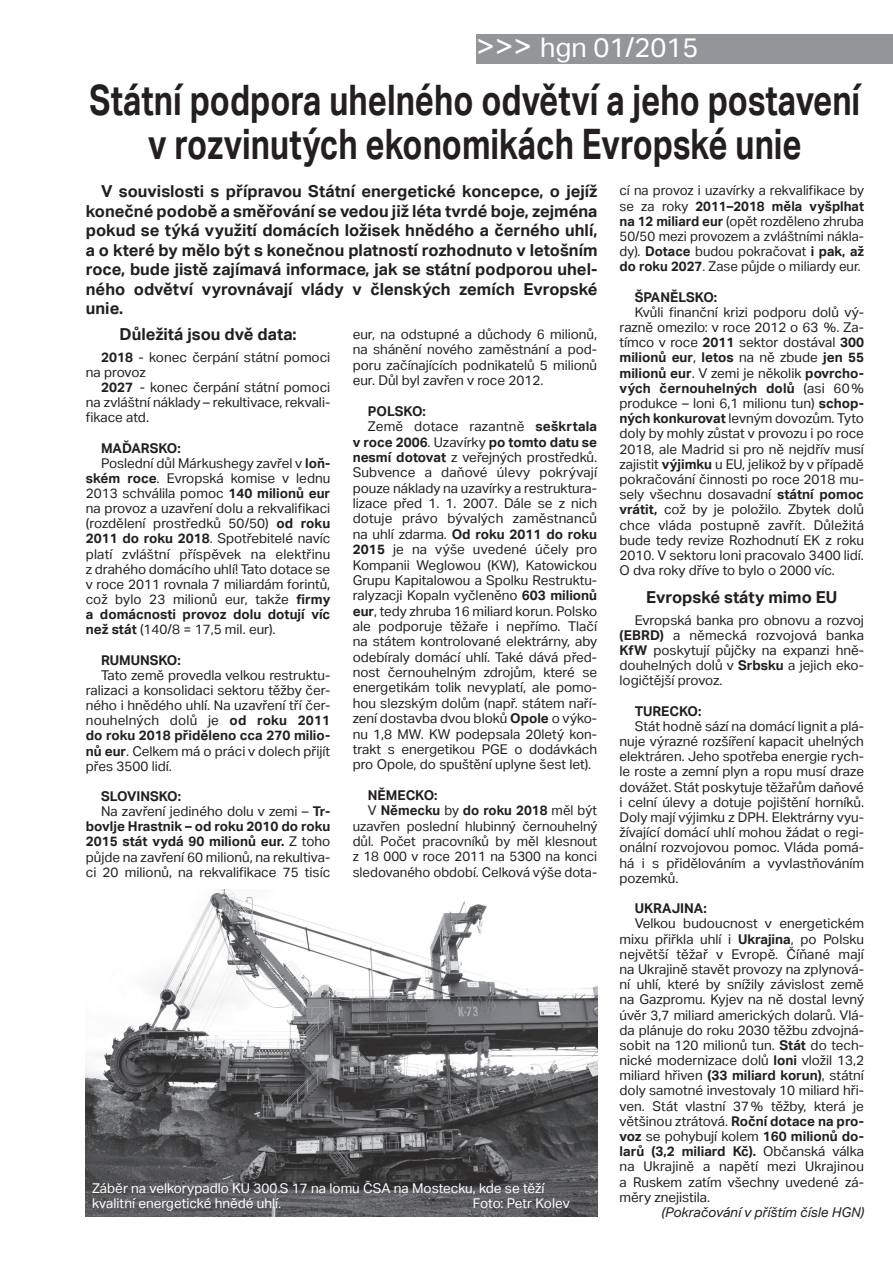
<style>
.page{position:relative;width:893px;height:1263px;background:#fff}
.page>*{position:absolute;margin:0;border:0;box-sizing:border-box;transform-origin:0 0}
.t1{font:700 42px/43.5px "Aktiv Grotesk";color:#231f20;text-align:center;scale:.77 1}
.t2{font:27px "Aktiv Grotesk";color:#fff}
.t3{font:700 16.5px/19.5px "Aktiv Grotesk";color:#231f20;text-align:justify}
.t4{font:13.5px/15.1px "Aktiv Grotesk";color:#231f20;text-align:justify}
.t5{font:700 13.5px "Aktiv Grotesk";color:#231f20}
.t6{font:13.5px/15px "Aktiv Grotesk";color:#fff}
.t7{font:italic 13.5px "Aktiv Grotesk";color:#231f20}
.s1{font-size:31.5px}
.s2{font-weight:700}
.s3{font-weight:400}
</style>
<div class="page">
<img style="left:86px;top:889px;width:511px;height:327px">
<div style="left:476px;top:34px;width:417px;height:30px;background:#939598"></div>
<h2 class="t2" style="left:476px;top:32px;width:223px"><span class="s1">&gt;&gt;&gt;</span> hgn 01/2015</h2>
<h1 class="t1" style="left:90px;top:78px;width:1002px">Státní podpora uhelného odvětví a jeho postavení v rozvinutých ekonomikách Evropské unie</h1>
<p class="t3" style="left:86px;top:182px;width:513px;text-indent:15px">V souvislosti s přípravou Státní energetické koncepce, o jejíž konečné podobě a směřování se vedou již léta tvrdé boje, zejména pokud se týká využití domácích ložisek hnědého a černého uhlí, a o které by mělo být s konečnou platností rozhodnuto v letošním roce, bude jistě zajímavá informace, jak se státní podporou uhel&shy;ného odvětví vyrovnávají vlády v členských zemích Evropské unie.</p>
<p class="t3" style="left:120px;top:324px;width:179px">Důležitá jsou dvě data:</p>
<p class="t4" style="left:86px;top:349px;width:246px;text-indent:15px"><span class="s2">2018</span> - konec čerpání státní pomoci na provoz</p>
<p class="t4" style="left:86px;top:379px;width:246px;text-indent:15px"><span class="s2">2027</span> - konec čerpání státní pomoci na zvláštní náklady – rekultivace, rekvali&shy;fikace atd.</p>
<p class="t5" style="left:101px;top:439px;width:81px">MAĎARSKO:</p>
<p class="t4" style="left:101px;top:455px;width:231px">Poslední důl Márkushegy zavřel v <span class="s2">loň-</span></p>
<p class="t4" style="left:86px;top:470px;width:246px"><span class="s2">ském roce</span>. Evropská komise v lednu</p>
<p class="t4" style="left:86px;top:486px;width:246px">2013 schválila pomoc <span class="s2">140 milionů eur</span></p>
<p class="t4" style="left:86px;top:501px;width:246px">na provoz a uzavření dolu a rekvalifikaci</p>
<p class="t4" style="left:86px;top:516px;width:246px">(rozdělení prostředků 50/50) <span class="s2">od roku</span></p>
<p class="t4" style="left:86px;top:531px;width:246px"><span class="s2">2011 do roku 2018</span>. Spotřebitelé navíc</p>
<p class="t4" style="left:86px;top:546px;width:246px">platí zvláštní příspěvek na elektřinu</p>
<p class="t4" style="left:86px;top:561px;width:246px">z drahého domácího uhlí! Tato dotace se</p>
<p class="t4" style="left:86px;top:576px;width:246px">v roce 2011 rovnala 7 miliardám forintů,</p>
<p class="t4" style="left:86px;top:592px;width:246px">což bylo 23 milionů eur, takže <span class="s2">firmy</span></p>
<p class="t5" style="left:86px;top:606px;width:246px">a domácnosti provoz dolu dotují víc</p>
<p class="t4" style="left:86px;top:622px;width:191px"><span class="s2">než stát</span> (140/8 = 17,5 mil. eur).</p>
<p class="t5" style="left:101px;top:651px;width:81px">RUMUNSKO:</p>
<p class="t4" style="left:86px;top:667px;width:246px;text-indent:15px">Tato země provedla velkou restruktu&shy;ralizaci a konsolidaci sektoru těžby čer&shy;ného i hnědého uhlí. Na uzavření tří čer&shy;nouhelných dolů je <span class="s2">od roku 2011 do roku 2018 přiděleno cca 270 milio&shy;nů eur</span>. Celkem má o práci v dolech přijít přes 3500 lidí.</p>
<p class="t5" style="left:101px;top:788px;width:82px">SLOVINSKO:</p>
<p class="t4" style="left:101px;top:804px;width:231px">Na zavření jediného dolu v zemi – <span class="s2">Tr-</span></p>
<p class="t5" style="left:86px;top:818px;width:246px">bovlje Hrastnik – od roku 2010 do roku</p>
<p class="t5" style="left:86px;top:833px;width:246px">2015 stát vydá 90 milionů eur. <span class="s3">Z toho</span></p>
<p class="t4" style="left:86px;top:849px;width:246px">půjde na zavření 60 milionů, na rekultiva-</p>
<p class="t4" style="left:86px;top:864px;width:246px">ci 20 milionů, na rekvalifikace 75 tisíc</p>
<p class="t4" style="left:353px;top:326px;width:246px">eur, na odstupné a důchody 6 milionů, na shánění nového zaměstnání a pod&shy;poru začínajících podnikatelů 5 milionů eur. Důl byl zavřen v roce 2012.</p>
<p class="t5" style="left:368px;top:403px;width:60px">POLSKO:</p>
<p class="t4" style="left:368px;top:419px;width:231px">Země dotace razantně <span class="s2">seškrtala</span></p>
<p class="t5" style="left:353px;top:433px;width:246px">v roce 2006<span class="s3">. Uzavírky</span> po tomto datu se</p>
<p class="t4" style="left:353px;top:449px;width:246px"><span class="s2">nesmí dotovat</span> z veřejných prostředků.</p>
<p class="t4" style="left:353px;top:465px;width:246px">Subvence a daňové úlevy pokrývají</p>
<p class="t4" style="left:353px;top:480px;width:246px">pouze náklady na uzavírky a restruktura-</p>
<p class="t4" style="left:353px;top:496px;width:246px">lizace před 1. 1. 2007. Dále se z nich</p>
<p class="t4" style="left:353px;top:511px;width:246px">dotuje právo bývalých zaměstnanců</p>
<p class="t5" style="left:353px;top:526px;width:246px"><span class="s3">na uhlí zdarma.</span> Od roku 2011 do roku</p>
<p class="t4" style="left:353px;top:542px;width:246px"><span class="s2">2015</span> je na výše uvedené účely pro</p>
<p class="t4" style="left:353px;top:557px;width:246px">Kompanii Weglowou (KW), Katowickou</p>
<p class="t4" style="left:353px;top:572px;width:246px">Grupu Kapitalowou a Spolku Restruktu-</p>
<p class="t4" style="left:353px;top:588px;width:246px">ralyzacji Kopaln vyčleněno <span class="s2">603 milionů</span></p>
<p class="t4" style="left:353px;top:603px;width:246px"><span class="s2">eur</span>, tedy zhruba 16 miliard korun. Polsko</p>
<p class="t4" style="left:353px;top:618px;width:246px">ale podporuje těžaře i nepřímo. Tlačí</p>
<p class="t4" style="left:353px;top:634px;width:246px">na státem kontrolované elektrárny, aby</p>
<p class="t4" style="left:353px;top:649px;width:246px">odebíraly domácí uhlí. Také dává před-</p>
<p class="t4" style="left:353px;top:665px;width:246px">nost černouhelným zdrojům, které se</p>
<p class="t4" style="left:353px;top:680px;width:246px">energetikám tolik nevyplatí, ale pomo-</p>
<p class="t4" style="left:353px;top:695px;width:246px">hou slezským dolům (např. státem naří-</p>
<p class="t4" style="left:353px;top:711px;width:246px">zení dostavba dvou bloků <span class="s2">Opole</span> o výko-</p>
<p class="t4" style="left:353px;top:726px;width:246px">nu 1,8 MW. KW podepsala 20letý kon-</p>
<p class="t4" style="left:353px;top:741px;width:246px">trakt s energetikou PGE o dodávkách</p>
<p class="t4" style="left:353px;top:757px;width:240px">pro Opole, do spuštění uplyne šest let).</p>
<p class="t5" style="left:368px;top:787px;width:71px">NĚMECKO:</p>
<p class="t5" style="left:368px;top:802px;width:231px"><span class="s3">V</span> Německu <span class="s3">by</span> do roku 2018 <span class="s3">měl být</span></p>
<p class="t4" style="left:353px;top:818px;width:246px">uzavřen poslední hlubinný černouhelný</p>
<p class="t4" style="left:353px;top:834px;width:246px">důl. Počet pracovníků by měl klesnout</p>
<p class="t4" style="left:353px;top:849px;width:246px">z 18 000 v roce 2011 na 5300 na konci</p>
<p class="t4" style="left:353px;top:864px;width:246px">sledovaného období. Celková výše dota-</p>
<p class="t6" style="left:92px;top:1181px;width:454px">Záběr na velkorypadlo KU 300.S 17 na lomu ČSA na Mostecku, kde se těží kvalitní energetické hnědé uhlí.</p>
<p class="t6" style="left:473px;top:1196px;width:98px">Foto: Petr Kolev</p>
<p class="t4" style="left:619px;top:183px;width:246px">cí na provoz i uzavírky a rekvalifikace by se za roky <span class="s2">2011–2018 měla vyšplhat na 12 miliard eur</span> (opět rozděleno zhruba 50/50 mezi provozem a zvláštními nákla&shy;dy). <span class="s2">Dotace</span> budou pokračovat <span class="s2">i pak, až do roku 2027</span>. Zase půjde o miliardy eur.</p>
<p class="t5" style="left:635px;top:288px;width:84px">ŠPANĚLSKO:</p>
<p class="t4" style="left:619px;top:304px;width:246px;text-indent:15px">Kvůli finanční krizi podporu dolů vý&shy;razně omezilo: v roce 2012 o 63 %. Za&shy;tímco v roce <span class="s2">2011</span> sektor dostával <span class="s2">300 milionů eur</span>, <span class="s2">letos</span> na ně zbude <span class="s2">jen 55 milionů eur</span>. V zemi je několik <span class="s2">povrcho&shy;vých černouhelných dolů</span> (asi 60% produkce – loni 6,1 milionu tun) <span class="s2">schop&shy;ných konkurovat</span> levným dovozům. Tyto doly by mohly zůstat v provozu i po roce 2018, ale Madrid si pro ně nejdřív musí zajistit <span class="s2">výjimku</span> u EU, jelikož by v případě pokračování činnosti po roce 2018 mu&shy;sely všechnu dosavadní <span class="s2">státní pomoc vrátit,</span> což by je položilo. Zbytek dolů chce vláda postupně zavřít. Důležitá bude tedy revize Rozhodnutí EK z roku 2010. V sektoru loni pracovalo 3400 lidí.<br>O dva roky dříve to bylo o 2000 víc.</p>
<p class="t3" style="left:646px;top:587px;width:193px">Evropské státy mimo EU</p>
<p class="t4" style="left:619px;top:612px;width:246px;text-indent:15px">Evropská banka pro obnovu a rozvoj <span class="s2">(EBRD)</span> a německá rozvojová banka <span class="s2">KfW</span> poskytují půjčky na expanzi hně&shy;douhelných dolů v <span class="s2">Srbsku</span> a jejich eko&shy;logičtější provoz.</p>
<p class="t5" style="left:635px;top:702px;width:68px">TURECKO:</p>
<p class="t4" style="left:619px;top:718px;width:246px;text-indent:15px">Stát hodně sází na domácí lignit a plá&shy;nuje výrazné rozšíření kapacit uhelných elektráren. Jeho spotřeba energie rych&shy;le roste a zemní plyn a ropu musí draze dovážet. Stát poskytuje těžařům daňové i celní úlevy a dotuje pojištění horníků.<br>Doly mají výjimku z DPH. Elektrárny vyu&shy;žívající domácí uhlí mohou žádat o regi&shy;onální rozvojovou pomoc. Vláda pomá&shy;há i s přidělováním a vyvlastňováním pozemků.</p>
<p class="t5" style="left:635px;top:900px;width:74px">UKRAJINA:</p>
<p class="t4" style="left:619px;top:916px;width:246px;text-indent:15px">Velkou budoucnost v energetickém mixu přiřkla uhlí i <span class="s2">Ukrajina</span>, po Polsku největší těžař v Evropě. Číňané mají na Ukrajině stavět provozy na zplynová&shy;ní uhlí, které by snížily závislost země na Gazpromu. Kyjev na ně dostal levný úvěr 3,7 miliard amerických dolarů. Vlá&shy;da plánuje do roku 2030 těžbu zdvojná&shy;sobit na 120 milionů tun. <span class="s2">Stát</span> do tech&shy;nické modernizace dolů <span class="s2">loni</span> vložil 13,2 miliard hřiven <span class="s2">(33 miliard korun)</span>, státní doly samotné investovaly 10 miliard hři&shy;ven. Stát vlastní 37% těžby, která je většinou ztrátová. <span class="s2">Roční dotace na pro&shy;voz</span> se pohybují kolem <span class="s2">160 milionů do&shy;larů (3,2 miliard Kč).</span> Občanská válka na Ukrajině a napětí mezi Ukrajinou a Ruskem zatím všechny uvedené zá&shy;měry znejistila.</p>
<p class="t7" style="left:662px;top:1204px;width:204px">(Pokračování v příštím čísle HGN)</p>
</div>
